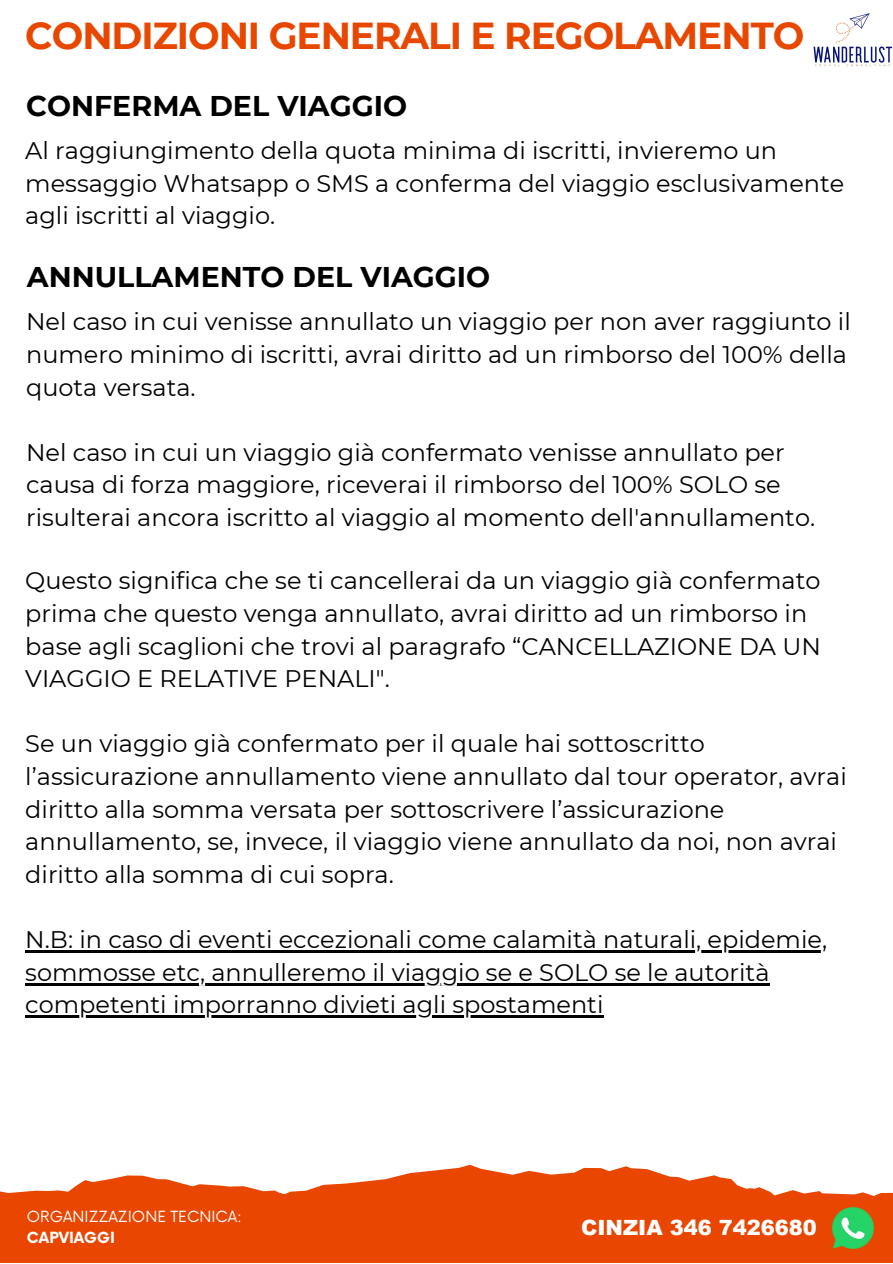
<style>
.page{position:relative;width:893px;height:1264px;background:#fff}
.page>*{position:absolute;margin:0;border:0;box-sizing:border-box;transform-origin:0 0}
.t1{font:700 37.5px "Montserrat";letter-spacing:-.03em;color:#e84700}
.t2{font:700 28.5px "Montserrat";color:#000}
.t3{font:24px/32.5px "Montserrat";color:#000}
.t4{font:900 21px "Arial";color:#fff}
.t5{font:15px "Now";color:#fff}
.t6{font:700 15px "Now";color:#fff}
</style>
<div class="page">
<svg style="left:0;top:1164px;width:892px;height:98px;fill:#e84601"></svg>
<img style="left:831px;top:1206px;width:43px;height:42px">
<hr style="left:25px;top:950px;width:801px;height:2px;background:#000">
<hr style="left:25px;top:982px;width:744px;height:3px;background:#000">
<hr style="left:25px;top:1015px;width:578px;height:2px;background:#000">
<img style="left:813px;top:13px;width:79px;height:54px">
<p class="t1" style="left:25px;top:12px;width:780px">CONDIZIONI GENERALI E REGOLAMENTO</p>
<p class="t2" style="left:26px;top:88px;width:382px">CONFERMA DEL VIAGGIO</p>
<p class="t3" style="left:25px;top:134px;width:820px">Al raggiungimento della quota minima di iscritti, invieremo un messaggio Whatsapp o SMS a conferma del viaggio esclusivamente agli iscritti al viaggio.</p>
<p class="t2" style="left:27px;top:259px;width:465px">ANNULLAMENTO DEL VIAGGIO</p>
<p class="t3" style="left:26px;top:305px;width:826px">Nel caso in cui venisse annullato un viaggio per non aver raggiunto il numero minimo di iscritti, avrai diritto ad un rimborso del 100% della quota versata.</p>
<p class="t3" style="left:26px;top:436px;width:790px">Nel caso in cui un viaggio già confermato venisse annullato per causa di forza maggiore, riceverai il rimborso del 100% SOLO se risulterai ancora iscritto al viaggio al momento dell'annullamento.</p>
<p class="t3" style="left:25px;top:564px;width:797px">Questo significa che se ti cancellerai da un viaggio già confermato prima che questo venga annullato, avrai diritto ad un rimborso in base agli scaglioni che trovi al paragrafo “CANCELLAZIONE DA UN VIAGGIO E RELATIVE PENALI".</p>
<p class="t3" style="left:25px;top:727px;width:823px">Se un viaggio già confermato per il quale hai sottoscritto l’assicurazione annullamento viene annullato dal tour operator, avrai diritto alla somma versata per sottoscrivere l’assicurazione annullamento, se, invece, il viaggio viene annullato da noi, non avrai diritto alla somma di cui sopra.</p>
<p class="t3" style="left:25px;top:923px;width:803px">N.B: in caso di eventi eccezionali come calamità naturali, epidemie, sommosse etc, annulleremo il viaggio se e SOLO se le autorità competenti imporranno divieti agli spostamenti</p>
<p class="t5" style="left:27px;top:1208px;width:216px">ORGANIZZAZIONE TECNICA:</p>
<p class="t6" style="left:27px;top:1228px;width:90px">CAPVIAGGI</p>
<p class="t4" style="left:581px;top:1212px;width:237px">CINZIA 346 7426680</p>
</div>
